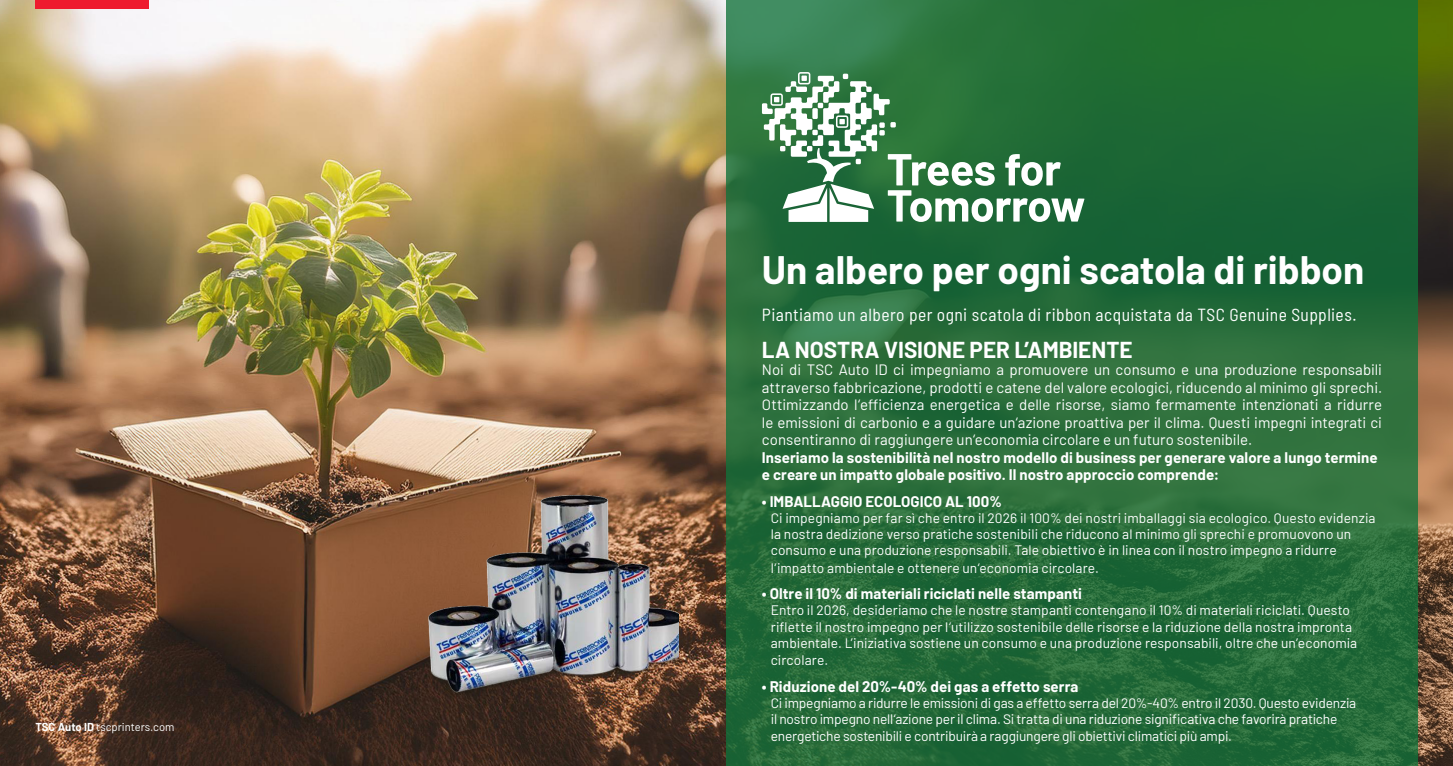
<style>
.page{position:relative;width:1453px;height:766px;background:#fff}
.page>*{position:absolute;margin:0;border:0;box-sizing:border-box;transform-origin:0 0}
.t1{font:700 38.75px "Barlow";color:#fff}
.t2{font:700 22.5px "Barlow";color:#fff}
.t3{font:semi-condensed 17.5px "Barlow";letter-spacing:.025em;color:#fff}
.t4{font:15px/17.5px "Barlow";color:#fff;text-align:justify}
.t5{font:700 15px/17.5px "Barlow";letter-spacing:.005em;color:#fff}
.t6{font:13.75px/16.2px "Barlow";letter-spacing:.005em;color:#fff}
.t7{font:13.75px/16.2px "Barlow";letter-spacing:-.015em;color:#fff}
.t8{font:11.25px "Barlow";color:#fff}
.s1{font-weight:700}
</style>
<div class="page">
<img style="left:0;top:0;width:1453px;height:765px">
<svg style="left:726px;top:0;width:691px;height:765px;background:#256c39"></svg>
<img style="left:383px;top:478px;width:296px;height:227px">
<div style="left:35px;top:0;width:114px;height:9px;background:#ee1a2e"></div>
<svg style="left:762px;top:72px;width:322px;height:150px"></svg>
<p class="t8" style="left:35px;top:718px;width:140px"><span class="s1">TSC Auto ID</span> tscprinters.com</p>
<p class="t1" style="left:762px;top:241px;width:604px">Un albero per ogni scatola di ribbon</p>
<p class="t3" style="left:762px;top:302px;width:596px">Piantiamo un albero per ogni scatola di ribbon acquistata da TSC Genuine Supplies.</p>
<p class="t2" style="left:762px;top:333px;width:372px">LA NOSTRA VISIONE PER L’AMBIENTE</p>
<p class="t4" style="left:762px;top:360px;width:622px">Noi di TSC Auto ID ci impegniamo a promuovere un consumo e una produzione responsabili attraverso fabbricazione, prodotti e catene del valore ecologici, riducendo al minimo gli sprechi.<br>Ottimizzando l‘efficienza energetica e delle risorse, siamo fermamente intenzionati a ridurre le emissioni di carbonio e a guidare un‘azione proattiva per il clima. Questi impegni integrati ci consentiranno di raggiungere un‘economia circolare e un futuro sostenibile.</p>
<p class="t5" style="left:762px;top:447px;width:617px">Inseriamo la sostenibilità nel nostro modello di business per generare valore a lungo termine e creare un impatto globale positivo. Il nostro approccio comprende:</p>
<p class="t5" style="left:762px;top:491px;width:241px">• IMBALLAGGIO ECOLOGICO AL 100%</p>
<p class="t6" style="left:771px;top:508px;width:606px">Ci impegniamo per far sì che entro il 2026 il 100% dei nostri imballaggi sia ecologico. Questo evidenzia la nostra dedizione verso pratiche sostenibili che riducono al minimo gli sprechi e promuovono un consumo e una produzione responsabili. Tale obiettivo è in linea con il nostro impegno a ridurre</p>
<p class="t6" style="left:771px;top:558px;width:330px">l‘impatto ambientale e ottenere un‘economia circolare.</p>
<p class="t5" style="left:762px;top:583px;width:322px">• Oltre il 10% di materiali riciclati nelle stampanti</p>
<p class="t6" style="left:771px;top:601px;width:588px">Entro il 2026, desideriamo che le nostre stampanti contengano il 10% di materiali riciclati. Questo riflette il nostro impegno per l‘utilizzo sostenibile delle risorse e la riduzione della nostra impronta ambientale. L’iniziativa sostiene un consumo e una produzione responsabili, oltre che un’economia</p>
<p class="t6" style="left:771px;top:651px;width:59px">circolare.</p>
<p class="t5" style="left:762px;top:676px;width:318px">• Riduzione del 20%-40% dei gas a effetto serra</p>
<p class="t7" style="left:771px;top:693px;width:587px">Ci impegniamo a ridurre le emissioni di gas a effetto serra del 20%-40% entro il 2030. Questo evidenzia il nostro impegno nell‘azione per il clima. Si tratta di una riduzione significativa che favorirà pratiche energetiche sostenibili e contribuirà a raggiungere gli obiettivi climatici più ampi.</p>
</div>
